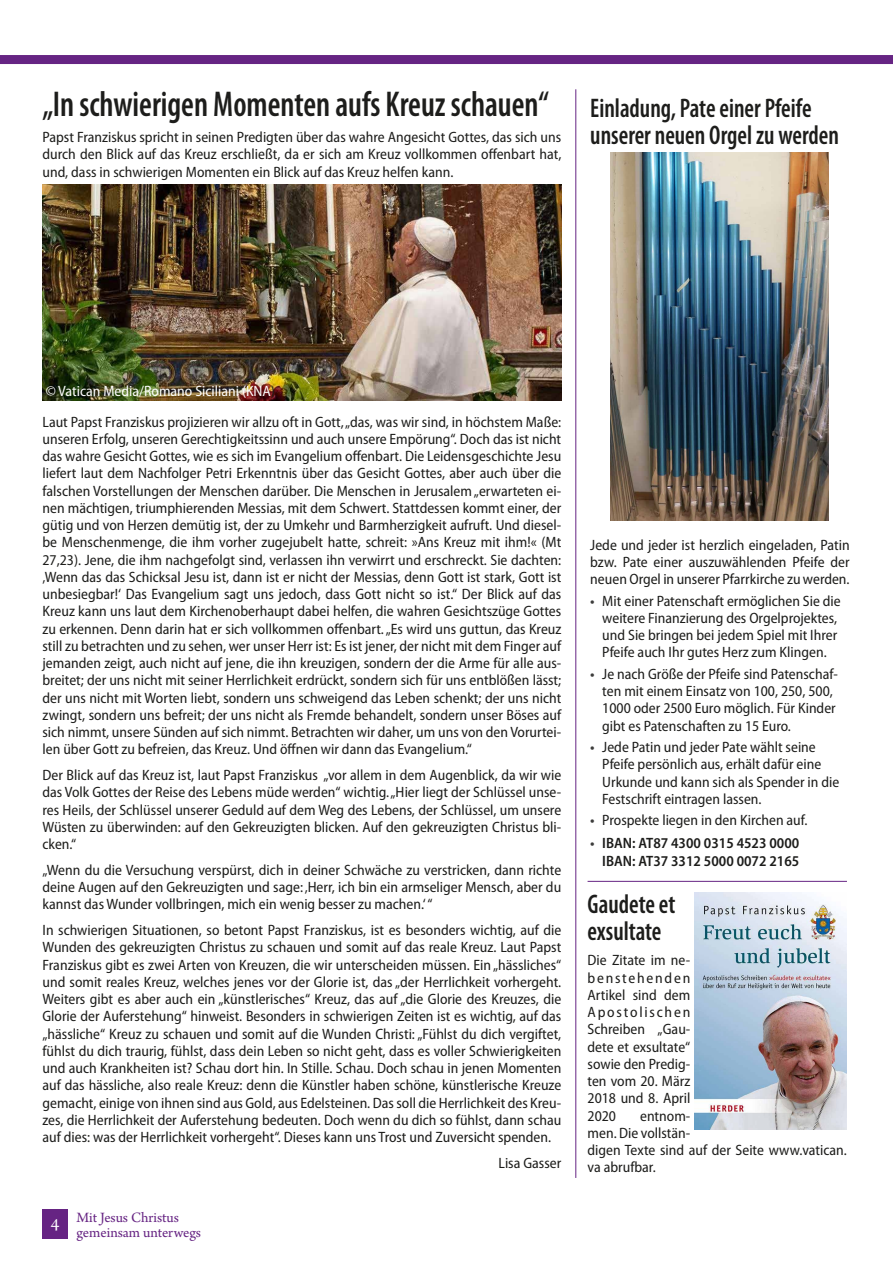
<style>
.page{position:relative;width:893px;height:1263px;background:#fff}
.page>*{position:absolute;margin:0;border:0;box-sizing:border-box;transform-origin:0 0}
.t1{font:600 condensed 36px "Myriad Pro";color:#1d1d1b;scale:.9 1}
.t2{font:600 condensed 27px/27px "Myriad Pro";color:#1d1d1b;scale:.9 1}
.t3{font:18px "Arno Pro";color:#fff}
.t4{font:semi-condensed 15px/17.2px "Myriad Pro";color:#1d1d1b;text-align:justify}
.t5{font:600 semi-condensed 15px/18px "Myriad Pro";color:#1d1d1b;text-align:right}
.t6{font:semi-condensed 15px "Myriad Pro";color:#fff}
.t7{font:15px/15px "Arno Pro";letter-spacing:-.005em;color:#662483}
.s1{color:#1d1d1b}
.s2{font-weight:600;color:#3d3d3c}
.s3{color:#3d3d3c}
</style>
<div class="page">
<div style="left:0;top:55px;width:893px;height:9px;background:#662483"></div>
<hr style="left:588px;top:881px;width:259px;height:1px;background:#662483">
<hr style="left:575px;top:89px;width:1px;height:1089px;background:#662483">
<img style="left:610px;top:153px;width:218px;height:368px">
<img style="left:43px;top:185px;width:518px;height:215px">
<img style="left:695px;top:892px;width:152px;height:238px">
<div style="left:43px;top:1209px;width:25px;height:30px;background:#662483"></div>
<h1 class="t1" style="left:43px;top:82px;width:564px">„In schwierigen Momenten aufs Kreuz schauen“</h1>
<p class="t4" style="left:43px;top:128px;width:520px">Papst Franziskus spricht in seinen Predigten über das wahre Angesicht Gottes, das sich uns durch den Blick auf das Kreuz erschließt, da er sich am Kreuz vollkommen offenbart hat, und, dass in schwierigen Momenten ein Blick auf das Kreuz helfen kann.</p>
<h2 class="t2" style="left:590px;top:94px;width:278px">Einladung, Pate einer Pfeife unserer neuen Orgel zu werden</h2>
<p class="t6" style="left:46px;top:381px;width:231px">© Vatican Media/Romano Siciliani (KNA<span class="s1">)</span></p>
<p class="t4" style="left:43px;top:413px;width:520px">Laut Papst Franziskus projizieren wir allzu oft in Gott, „das, was wir sind, in höchstem Maße: unseren Erfolg, unseren Gerechtigkeitssinn und auch unsere Empörung“. Doch das ist nicht das wahre Gesicht Gottes, wie es sich im Evangelium offenbart. Die Leidensgeschichte Jesu liefert laut dem Nachfolger Petri Erkenntnis über das Gesicht Gottes, aber auch über die falschen Vorstellungen der Menschen darüber. Die Menschen in Jerusalem „erwarteten ei&shy;nen mächtigen, triumphierenden Messias, mit dem Schwert. Stattdessen kommt einer, der gütig und von Herzen demütig ist, der zu Umkehr und Barmherzigkeit aufruft. Und diesel&shy;be Menschenmenge, die ihm vorher zugejubelt hatte, schreit: »Ans Kreuz mit ihm!« (Mt 27,23). Jene, die ihm nachgefolgt sind, verlassen ihn verwirrt und erschreckt. Sie dachten: ‚Wenn das das Schicksal Jesu ist, dann ist er nicht der Messias, denn Gott ist stark, Gott ist unbesiegbar!‘ Das Evangelium sagt uns jedoch, dass Gott nicht so ist.“ Der Blick auf das Kreuz kann uns laut dem Kirchenoberhaupt dabei helfen, die wahren Gesichtszüge Gottes zu erkennen. Denn darin hat er sich vollkommen offenbart. „Es wird uns guttun, das Kreuz still zu betrachten und zu sehen, wer unser Herr ist: Es ist jener, der nicht mit dem Finger auf jemanden zeigt, auch nicht auf jene, die ihn kreuzigen, sondern der die Arme für alle aus&shy;breitet; der uns nicht mit seiner Herrlichkeit erdrückt, sondern sich für uns entblößen lässt; der uns nicht mit Worten liebt, sondern uns schweigend das Leben schenkt; der uns nicht zwingt, sondern uns befreit; der uns nicht als Fremde behandelt, sondern unser Böses auf sich nimmt, unsere Sünden auf sich nimmt. Betrachten wir daher, um uns von den Vorurtei&shy;len über Gott zu befreien, das Kreuz. Und öffnen wir dann das Evangelium.“</p>
<p class="t4" style="left:43px;top:766px;width:520px">Der Blick auf das Kreuz ist, laut Papst Franziskus „vor allem in dem Augenblick, da wir wie das Volk Gottes der Reise des Lebens müde werden“ wichtig. „Hier liegt der Schlüssel unse&shy;res Heils, der Schlüssel unserer Geduld auf dem Weg des Lebens, der Schlüssel, um unsere Wüsten zu überwinden: auf den Gekreuzigten blicken. Auf den gekreuzigten Christus bli&shy;cken.“</p>
<p class="t4" style="left:43px;top:861px;width:520px">„Wenn du die Versuchung verspürst, dich in deiner Schwäche zu verstricken, dann richte deine Augen auf den Gekreuzigten und sage: ‚Herr, ich bin ein armseliger Mensch, aber du kannst das Wunder vollbringen, mich ein wenig besser zu machen.‘ “</p>
<p class="t4" style="left:43px;top:921px;width:520px">In schwierigen Situationen, so betont Papst Franziskus, ist es besonders wichtig, auf die Wunden des gekreuzigten Christus zu schauen und somit auf das reale Kreuz. Laut Papst Franziskus gibt es zwei Arten von Kreuzen, die wir unterscheiden müssen. Ein „hässliches“ und somit reales Kreuz, welches jenes vor der Glorie ist, das „der Herrlichkeit vorhergeht.<br>Weiters gibt es aber auch ein „künstlerisches“ Kreuz, das auf „die Glorie des Kreuzes, die Glorie der Auferstehung“ hinweist. Besonders in schwierigen Zeiten ist es wichtig, auf das „hässliche“ Kreuz zu schauen und somit auf die Wunden Christi: „Fühlst du dich vergiftet, fühlst du dich traurig, fühlst, dass dein Leben so nicht geht, dass es voller Schwierigkeiten und auch Krankheiten ist? Schau dort hin. In Stille. Schau. Doch schau in jenen Momenten auf das hässliche, also reale Kreuz: denn die Künstler haben schöne, künstlerische Kreuze gemacht, einige von ihnen sind aus Gold, aus Edelsteinen. Das soll die Herrlichkeit des Kreu&shy;zes, die Herrlichkeit der Auferstehung bedeuten. Doch wenn du dich so fühlst, dann schau auf dies: was der Herrlichkeit vorhergeht“. Dieses kann uns Trost und Zuversicht spenden.</p>
<p class="t4" style="left:498px;top:1154px;width:64px">Lisa Gasser</p>
<p class="t3" style="left:51px;top:1214px;width:10px">4</p>
<p class="t7" style="left:77px;top:1210px;width:126px">Mit Jesus Christus gemeinsam unterwegs</p>
<p class="t4" style="left:590px;top:536px;width:261px">Jede und jeder ist herzlich eingeladen, Patin bzw. Pate einer auszuwählenden Pfeife der neuen Orgel in unserer Pfarrkirche zu werden.</p>
<p class="t4" style="left:590px;top:592px;width:252px;text-align:center"><span class="s2">•</span> Mit einer Patenschaft ermöglichen Sie die weitere Finanzierung des Orgelprojektes, und Sie bringen bei jedem Spiel mit Ihrer Pfeife auch Ihr gutes Herz zum Klingen.</p>
<p class="t4" style="left:602px;top:665px;width:237px;text-align:left;text-indent:-12px"><span class="s2">•</span> Je nach Größe der Pfeife sind Patenschaf&shy;ten mit einem Einsatz von 100, 250, 500, 1000 oder 2500 Euro möglich. Für Kinder gibt es Patenschaften zu 15 Euro.</p>
<p class="t4" style="left:602px;top:738px;width:239px;text-align:left;text-indent:-12px"><span class="s2">•</span> Jede Patin und jeder Pate wählt seine Pfeife persönlich aus, erhält dafür eine Urkunde und kann sich als Spender in die Festschrift eintragen lassen.</p>
<p class="t4" style="left:590px;top:811px;width:219px"><span class="s2">•</span> Prospekte liegen in den Kirchen auf.</p>
<p class="t5" style="left:590px;top:833px;width:211px"><span class="s3">•</span> IBAN: AT87 4300 0315 4523 0000<br>IBAN: AT37 3312 5000 0072 2165</p>
<h2 class="t2" style="left:588px;top:890px;width:99px">Gaudete et exsultate</h2>
<p class="t4" style="left:588px;top:951px;width:104px">Die Zitate im ne&shy;benstehenden Artikel sind dem Apostolischen Schreiben „Gau&shy;dete et exsultate“ sowie den Predig&shy;ten vom 20. März 2018 und 8. April 2020</p>
<p class="t4" style="left:588px;top:1107px;width:261px;text-align:left;text-indent:53px">entnom-<br>men. Die vollstän-<br>digen Texte sind auf der Seite www.vatican. va abrufbar.</p>
</div>
